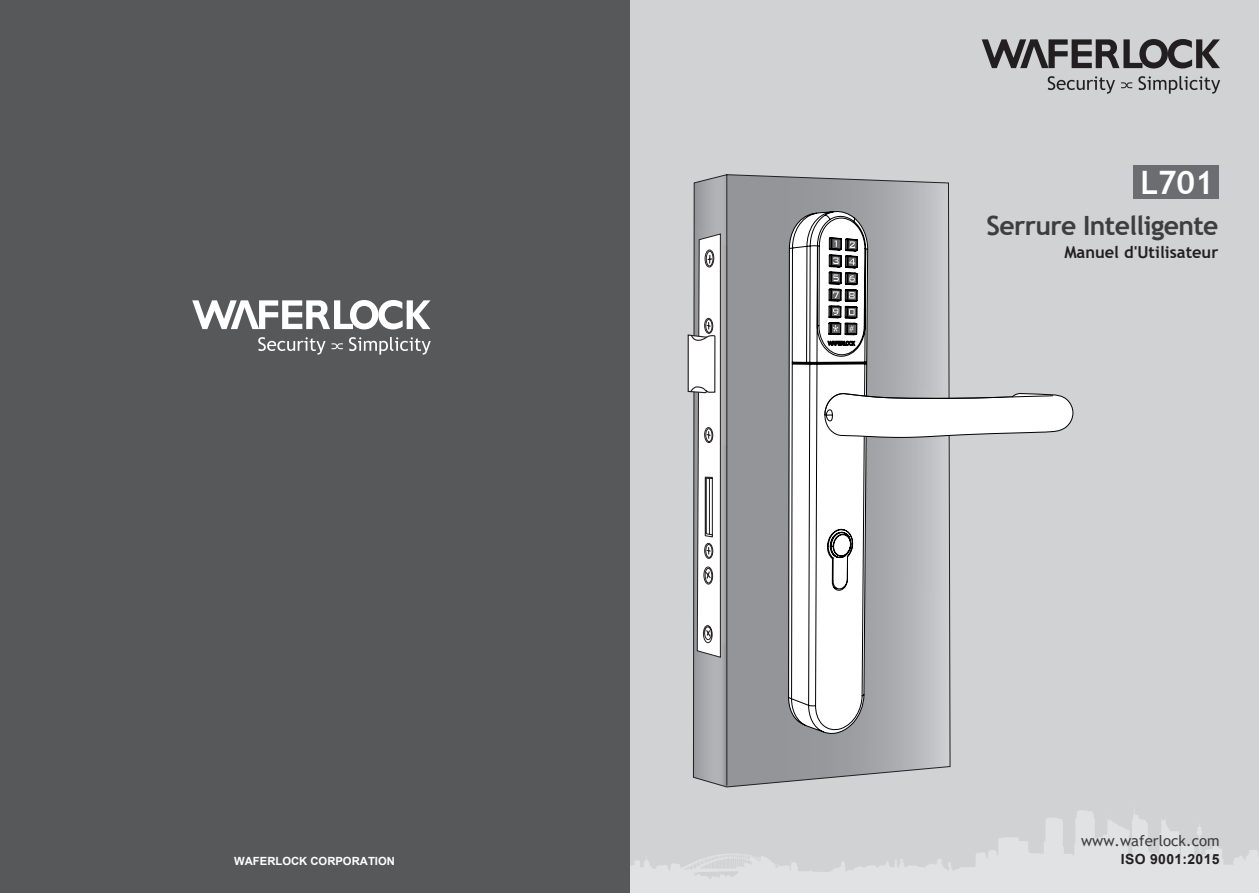
<style>
.page{position:relative;width:1259px;height:893px;background:#fff}
.page>*{position:absolute;margin:0;border:0;box-sizing:border-box;transform-origin:0 0}
.t1{font:700 32.25px "Trebuchet MS";color:#fff}
.t2{font:700 26.55px "Trebuchet MS";letter-spacing:-.025em;color:#3e3e3f}
.t3{font:700 16.5px "Trebuchet MS";color:#231f20}
.t4{font:15px "Trebuchet MS";color:#3e3e3f}
.t5{font:700 13.95px "Arial";letter-spacing:.025em;color:#231f20}
.t6{font:700 11.25px "Arial";color:#fff}
</style>
<div class="page">
<div style="left:629px;top:0;width:630px;height:893px;background:#d1d2d4"></div>
<svg style="left:629px;top:804px;width:630px;height:89px"></svg>
<div style="left:1132px;top:165px;width:86px;height:34px;background:#6c6d70"></div>
<svg style="left:981px;top:39px;width:239px;height:29px"></svg>
<svg style="left:1047px;top:76px;width:68px;height:18px"></svg>
<svg style="left:1138px;top:76px;width:82px;height:18px"></svg>
<svg style="left:1121px;top:82px;width:11px;height:6px"></svg>
<div style="left:0;top:0;width:629px;height:893px;background:#57585a"></div>
<svg style="left:192px;top:300px;width:238px;height:29px"></svg>
<svg style="left:258px;top:337px;width:67px;height:18px"></svg>
<svg style="left:349px;top:337px;width:82px;height:18px"></svg>
<svg style="left:331px;top:343px;width:12px;height:6px"></svg>
<svg style="left:693px;top:174px;width:258px;height:614px;background:#999a9d"></svg>
<svg style="left:788px;top:174px;width:80px;height:719px"></svg>
<svg style="left:788px;top:211px;width:285px;height:525px"></svg>
<svg style="left:687px;top:233px;width:34px;height:660px"></svg>
<p class="t6" style="left:234px;top:853px;width:162px">WAFERLOCK CORPORATION</p>
<h1 class="t1" style="left:1140px;top:162px;width:75px">L701</h1>
<h2 class="t2" style="left:986px;top:209px;width:233px">Serrure Intelligente</h2>
<h3 class="t3" style="left:1064px;top:242px;width:155px">Manuel d'Utilisateur</h3>
<h3 class="t4" style="left:1081px;top:832px;width:140px">www.waferlock.com</h3>
<p class="t5" style="left:1120px;top:850px;width:100px">ISO 9001:2015</p>
</div>
